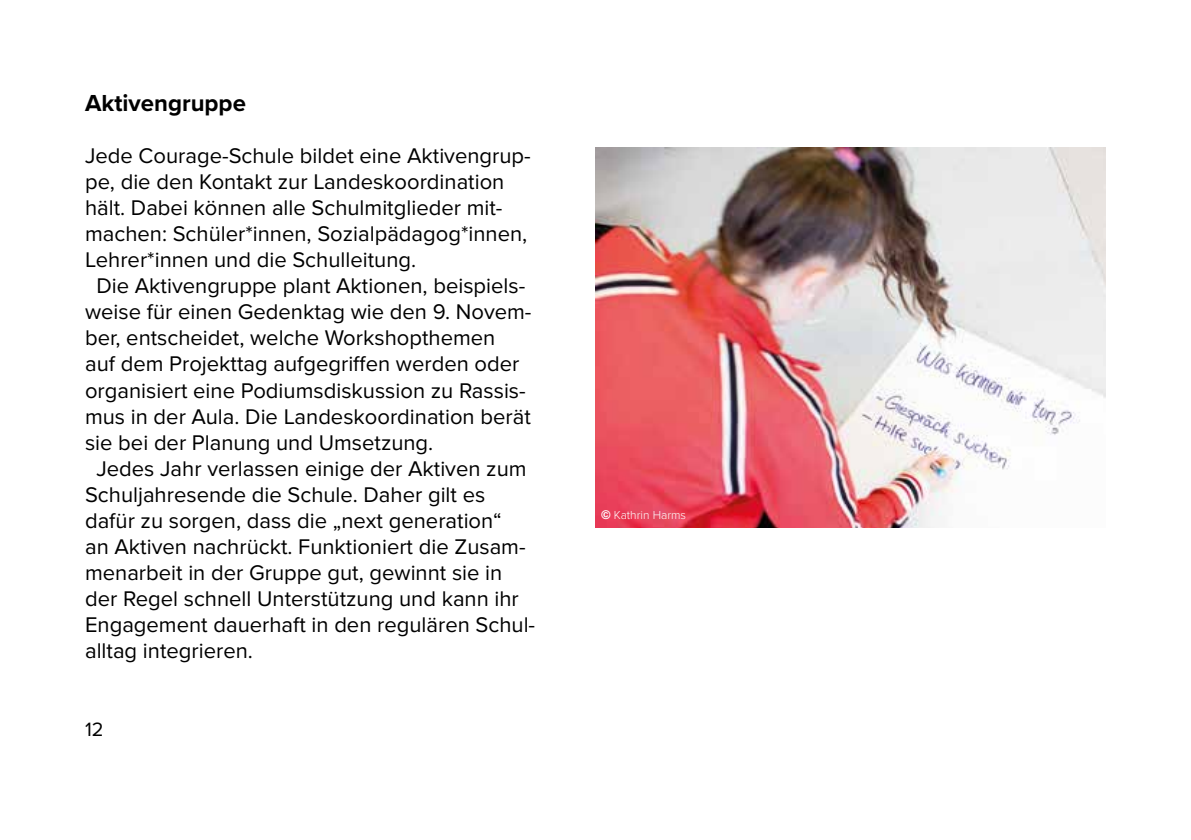
<style>
.page{position:relative;width:1191px;height:840px;background:#fff}
.page>*{position:absolute;margin:0;border:0;box-sizing:border-box;transform-origin:0 0}
.t1{font:700 24px "Proxima Nova";color:#000}
.t2{font:22px "Proxima Nova";color:#000}
.t3{font:20px "Proxima Nova";color:#000}
.t4{font:300 12px "Proxima Nova";color:#fff}
.s1{font-family:"Arial";font-weight:900}
</style>
<div class="page">
<img style="left:595px;top:147px;width:511px;height:380px">
<p class="t1" style="left:85px;top:85px;width:162px">Aktivengruppe</p>
<p class="t2" style="left:85px;top:143px;width:447px">Jede Courage-Schule bildet eine Aktivengrup-</p>
<p class="t2" style="left:85px;top:169px;width:421px">pe, die den Kontakt zur Landeskoordination</p>
<p class="t2" style="left:85px;top:195px;width:419px">hält. Dabei können alle Schulmitglieder mit-</p>
<p class="t2" style="left:85px;top:221px;width:444px">machen: Schüler*innen, Sozialpädagog*innen,</p>
<p class="t2" style="left:85px;top:247px;width:332px">Lehrer*innen und die Schulleitung.</p>
<p class="t2" style="left:96px;top:273px;width:430px">Die Aktivengruppe plant Aktionen, beispiels-</p>
<p class="t2" style="left:85px;top:299px;width:448px">weise für einen Gedenktag wie den 9. Novem-</p>
<p class="t2" style="left:85px;top:325px;width:412px">ber, entscheidet, welche Workshopthemen</p>
<p class="t2" style="left:85px;top:351px;width:436px">auf dem Projekttag aufgegriffen werden oder</p>
<p class="t2" style="left:85px;top:377px;width:442px">organisiert eine Podiumsdiskussion zu Rassis-</p>
<p class="t2" style="left:85px;top:403px;width:447px">mus in der Aula. Die Landeskoordination berät</p>
<p class="t2" style="left:85px;top:429px;width:350px">sie bei der Planung und Umsetzung.</p>
<p class="t2" style="left:96px;top:455px;width:432px">Jedes Jahr verlassen einige der Aktiven zum</p>
<p class="t2" style="left:85px;top:481px;width:402px">Schuljahresende die Schule. Daher gilt es</p>
<p class="t2" style="left:85px;top:507px;width:418px">dafür zu sorgen, dass die „next generation“</p>
<p class="t2" style="left:85px;top:533px;width:442px">an Aktiven nachrückt. Funktioniert die Zusam-</p>
<p class="t2" style="left:85px;top:559px;width:419px">menarbeit in der Gruppe gut, gewinnt sie in</p>
<p class="t2" style="left:85px;top:585px;width:435px">der Regel schnell Unterstützung und kann ihr</p>
<p class="t2" style="left:85px;top:611px;width:451px">Engagement dauerhaft in den regulären Schul-</p>
<p class="t2" style="left:85px;top:637px;width:169px">alltag integrieren.</p>
<p class="t3" style="left:85px;top:717px;width:20px">12</p>
<p class="t4" style="left:601px;top:508px;width:86px"><span class="s1">©</span> Kathrin Harms</p>
</div>
